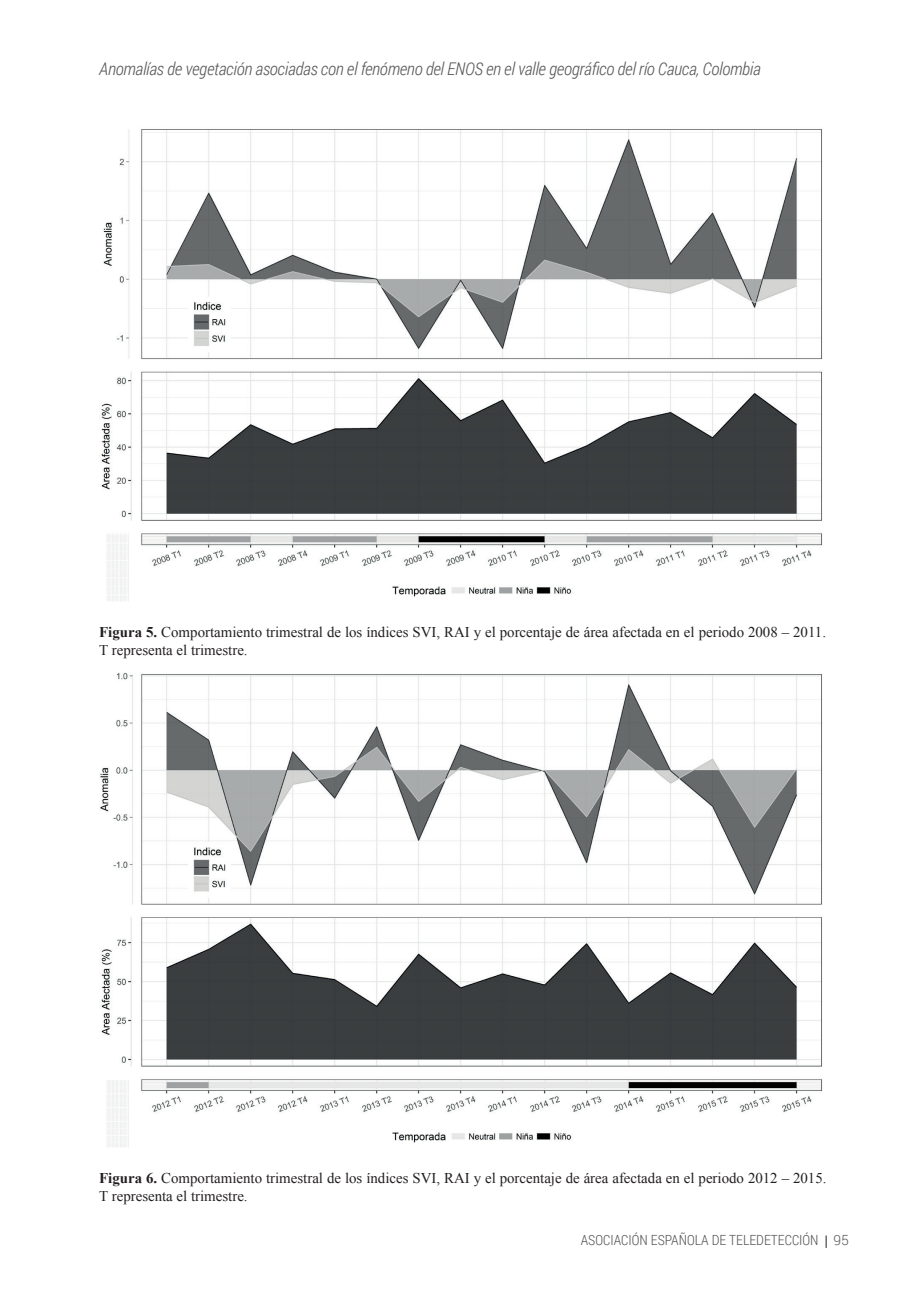
<style>
.page{position:relative;width:908px;height:1300px;background:#fff}
.page>*{position:absolute;margin:0;border:0;box-sizing:border-box;transform-origin:0 0}
.t1{font:italic 300 17.5px "Roboto Condensed";letter-spacing:-.015em;color:#57585a}
.TD_09_PIE_FOTO{font:14.88px/17.8px "Times New Roman";color:#231f20}
.t2{font:300 14px "Roboto Condensed";color:#57585a}
.t3{font:300 14px "Roboto";color:#57585a}
.s1{font-weight:700}
</style>
<div class="page">
<svg style="left:826px;top:1235px;width:1px;height:13px"></svg>
<img style="left:101px;top:129px;width:722px;height:472px">
<img style="left:100px;top:672px;width:723px;height:475px">
<p class="t1" style="left:99px;top:57px;width:663px">Anomalías de vegetación asociadas con el fenómeno del ENOS en el valle geográfico del río Cauca, Colombia</p>
<p class="TD_09_PIE_FOTO" style="left:99px;top:623px;width:728px"><span class="s1">Figura 5.</span> Comportamiento trimestral de los índices SVI, RAI y el porcentaje de área afectada en el periodo 2008 – 2011.<br>T representa el trimestre.</p>
<p class="TD_09_PIE_FOTO" style="left:99px;top:1168px;width:729px"><span class="s1">Figura 6.</span> Comportamiento trimestral de los índices SVI, RAI y el porcentaje de área afectada en el periodo 2012 – 2015.<br>T representa el trimestre.</p>
<p class="t2" style="left:581px;top:1230px;width:239px">ASOCIACIÓN ESPAÑOLA DE TELEDETECCIÓN</p>
<p class="t3" style="left:833px;top:1230px;width:17px">95</p>
</div>
